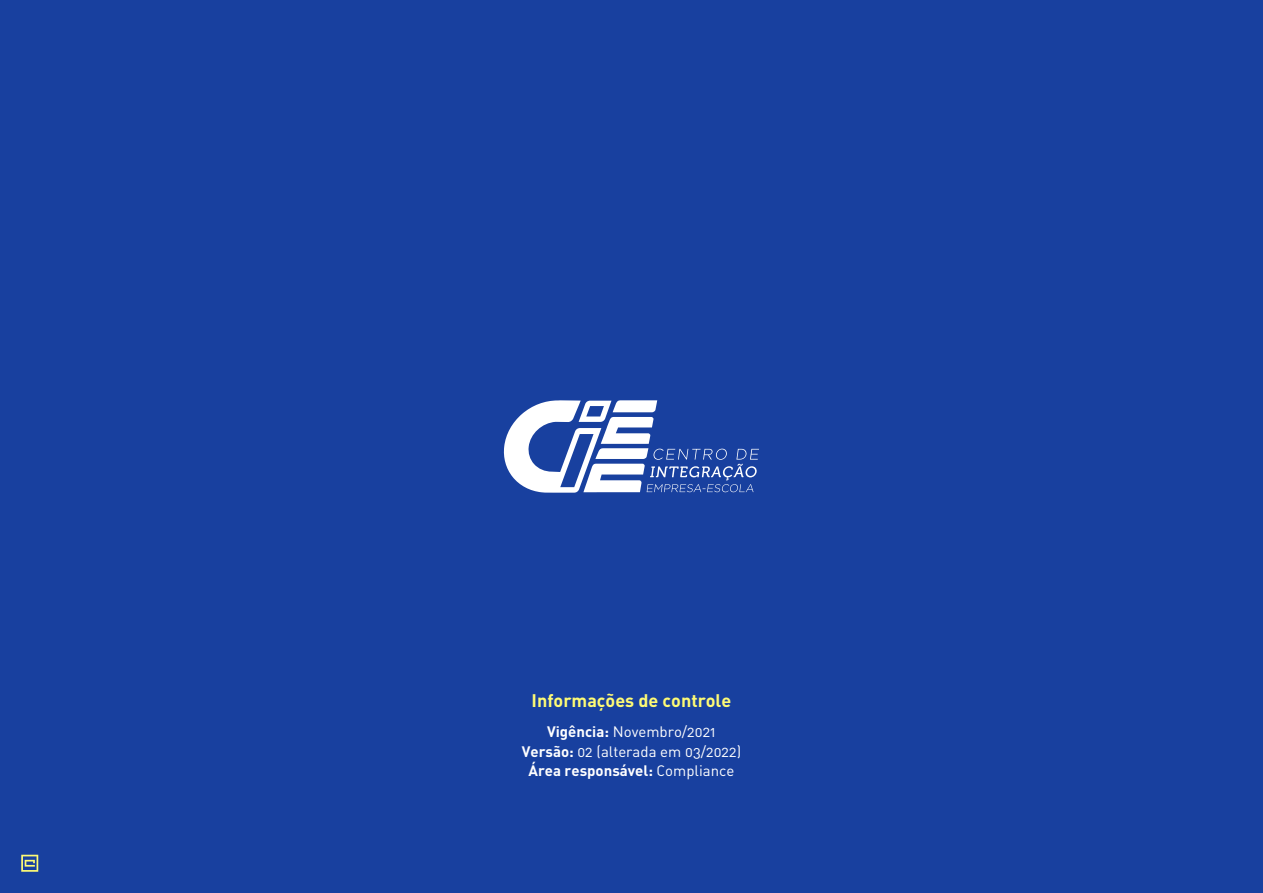
<style>
.page{position:relative;width:1263px;height:893px;background:#18409f}
.page>*{position:absolute;margin:0;border:0;box-sizing:border-box;transform-origin:0 0}
.t1{font:700 18px "DIN";color:#fefb75}
.t2{font:15px/19.5px "DIN Regular Alternate";color:#fff;text-align:center}
.t3{font:700 15px "DIN";color:#fff}
.s1{font-family:"DIN";font-weight:700}
.s2{font-family:"DIN Regular Alternate";font-weight:400}
</style>
<div class="page">
<svg style="left:503px;top:400px;width:256px;height:93px"></svg>
<svg style="left:21px;top:855px;width:17px;height:17px"></svg>
<p class="t1" style="left:532px;top:689px;width:201px">Informações de controle</p>
<p class="t2" style="left:522px;top:722px;width:221px"><span class="s1">Vigência:</span> Novembro/2021<br><span class="s1">Versão:</span> 02 (alterada em 03/2022)</p>
<p class="t3" style="left:528px;top:761px;width:207px">Área responsável: <span class="s2">Compliance</span></p>
</div>
